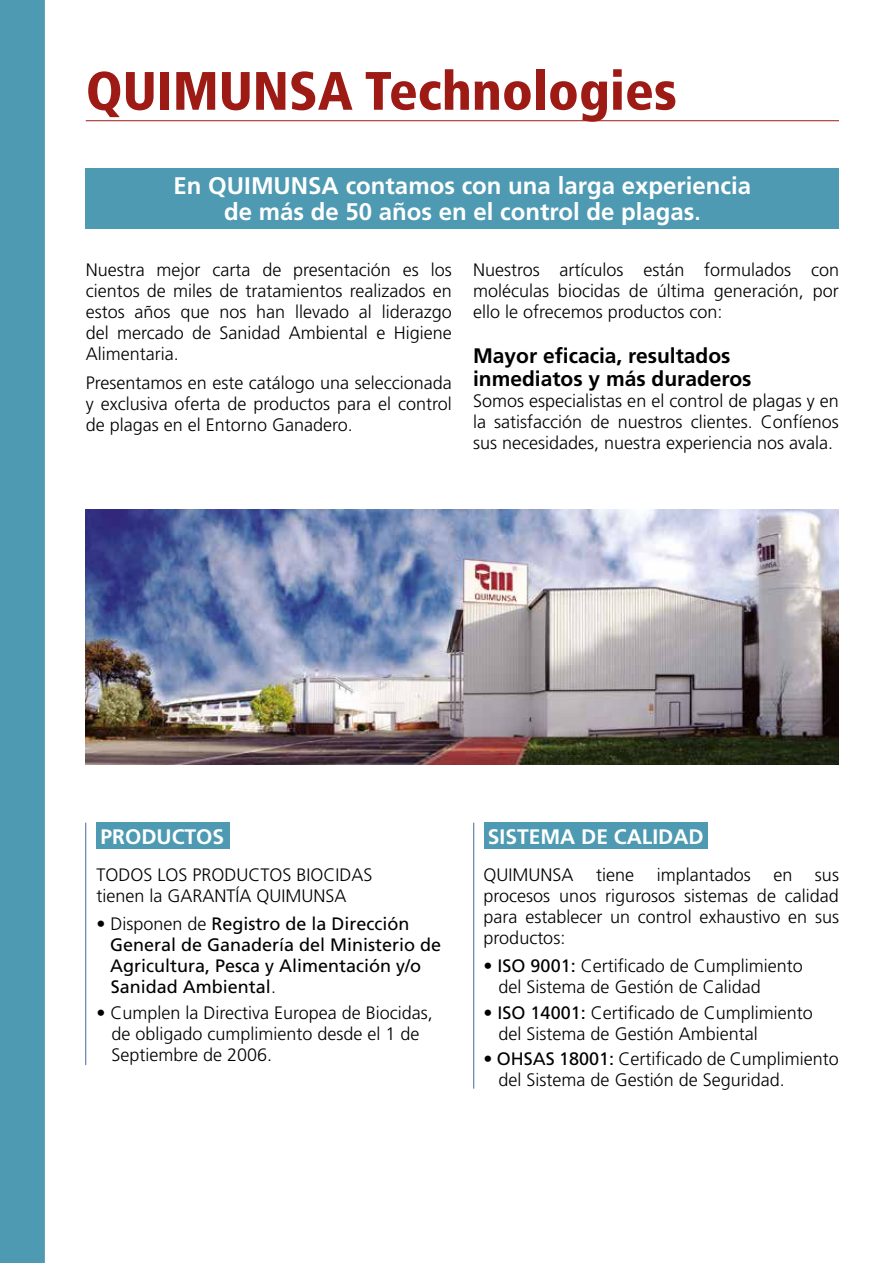
<style>
.page{position:relative;width:893px;height:1263px;background:#fff}
.page>*{position:absolute;margin:0;border:0;box-sizing:border-box;transform-origin:0 0}
.t1{font:900 condensed 54px "Frutiger";color:#9d1a15}
.t2{font:700 24px/25.5px "Frutiger";color:#fff;text-align:center}
.t3{font:700 21px/22.5px "Frutiger";color:#000}
.t4{font:700 21px "Frutiger";color:#fff}
.t5{font:300 18px/21px "Frutiger";color:#000;text-align:justify}
.t6{font:18px/21px "Frutiger";color:#000}
.s1{font-stretch:condensed}
.s2{font-weight:300}
.s3{font-weight:400}
</style>
<div class="page">
<hr style="left:86px;top:120px;width:753px;height:1px;background:#9d1a15">
<hr style="left:85px;top:823px;width:1px;height:242px;background:#496997">
<hr style="left:473px;top:823px;width:1px;height:266px;background:#496997">
<div style="left:96px;top:823px;width:134px;height:26px;background:#4d9ab2"></div>
<div style="left:484px;top:823px;width:224px;height:26px;background:#4d9ab2"></div>
<div style="left:85px;top:168px;width:754px;height:60px;background:#4d9ab2"></div>
<img style="left:85px;top:509px;width:754px;height:256px">
<div style="left:0;top:0;width:45px;height:1263px;background:#4d9ab2"></div>
<h1 class="t1" style="left:86px;top:58px;width:593px">QUIMUNSA Technologies</h1>
<h2 class="t2" style="left:174px;top:173px;width:579px">En QUIMUNSA contamos con una larga experiencia de más de 50 años en el control de plagas<span class="s1">.</span></h2>
<p class="t5" style="left:86px;top:260px;width:367px">Nuestra mejor carta de presentación es los cientos de miles de tratamientos realizados en estos años que nos han llevado al liderazgo del mercado de Sanidad Ambiental e Higiene Alimentaria.</p>
<p class="t5" style="left:86px;top:372px;width:367px">Presentamos en este catálogo una seleccionada y exclusiva oferta de productos para el control de plagas en el Entorno Ganadero.</p>
<p class="t5" style="left:473px;top:260px;width:367px">Nuestros artículos están formulados con moléculas biocidas de última generación, por ello le ofrecemos productos con:</p>
<p class="t3" style="left:473px;top:345px;width:280px">Mayor eficacia, resultados inmediatos y más duraderos</p>
<p class="t5" style="left:473px;top:390px;width:367px">Somos especialistas en el control de plagas y en la satisfacción de nuestros clientes. Confíenos sus necesidades, nuestra experiencia nos avala.</p>
<p class="t4" style="left:101px;top:824px;width:125px">PRODUCTOS</p>
<p class="t5" style="left:96px;top:864px;width:278px">TODOS LOS PRODUCTOS BIOCIDAS tienen la GARANTÍA QUIMUNSA</p>
<p class="t6" style="left:110px;top:913px;width:333px;text-indent:-14px"><span class="s2">• Disponen de</span> Registro de la Dirección General de Ganadería del Ministerio de Agricultura, Pesca y Alimentación y/o Sanidad Ambiental<span class="s2">.</span></p>
<p class="t5" style="left:111px;top:1002px;width:323px;text-align:left;text-indent:-15px">• Cumplen la Directiva Europea de Biocidas, de obligado cumplimiento desde el 1 de<br>Septiembre de 2006.</p>
<p class="t4" style="left:488px;top:824px;width:217px">SISTEMA DE CALIDAD</p>
<p class="t5" style="left:484px;top:864px;width:92px">QUIMUNSA</p>
<p class="t5" style="left:596px;top:864px;width:39px">tiene</p>
<p class="t5" style="left:657px;top:864px;width:96px">implantados</p>
<p class="t5" style="left:773px;top:864px;width:21px">en</p>
<p class="t5" style="left:484px;top:864px;width:357px;text-indent:331px">sus procesos unos rigurosos sistemas de calidad para establecer un control exhaustivo en sus productos:</p>
<p class="t5" style="left:499px;top:956px;width:306px;text-indent:-15px"><span class="s3">• ISO 9001:</span> Certificado de Cumplimiento del Sistema de Gestión de Calidad</p>
<p class="t5" style="left:499px;top:1002px;width:316px;text-indent:-15px"><span class="s3">• ISO 14001:</span> Certificado de Cumplimiento del Sistema de Gestión Ambiental</p>
<p class="t5" style="left:499px;top:1049px;width:342px;text-indent:-15px"><span class="s3">• OHSAS 18001:</span> Certificado de Cumplimiento del Sistema de Gestión de Seguridad.</p>
</div>
